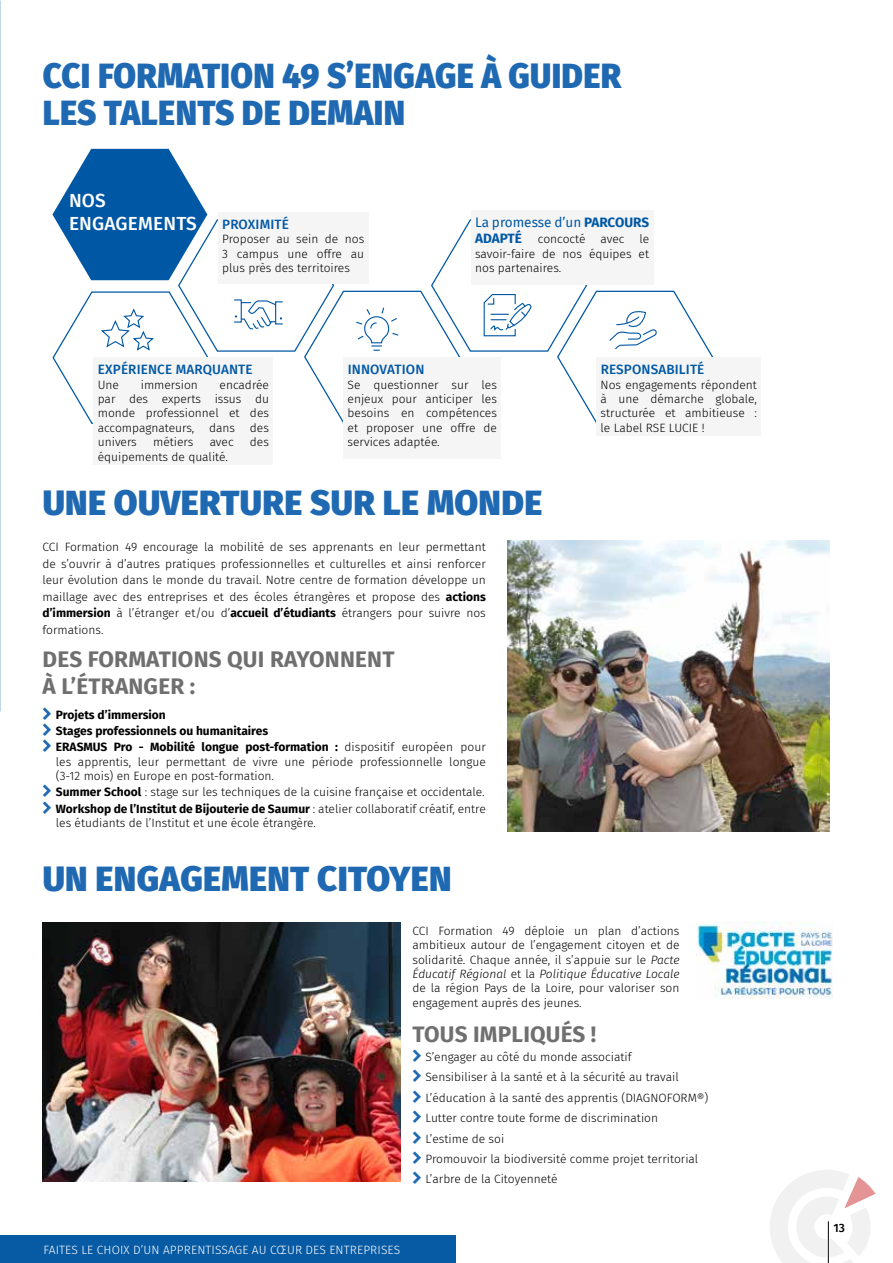
<style>
.page{position:relative;width:893px;height:1263px;background:#fff}
.page>*{position:absolute;margin:0;border:0;box-sizing:border-box;transform-origin:0 0}
.t1{font:900 34.5px/37.5px "Fira Sans";letter-spacing:.01em;color:#1f69b2;scale:.95 1}
.t2{font:900 34.5px "Fira Sans";letter-spacing:.01em;color:#1f69b2}
.t3{font:700 22.5px/27px "Fira Sans";letter-spacing:.01em;color:#706f6f}
.t4{font:500 19.05px/22.8px "Fira Sans";letter-spacing:.01em;color:#fff}
.t5{font:500 13.5px "Fira Sans";letter-spacing:.01em;color:#0058a5}
.t6{font:13.5px "Fira Sans";color:#0058a5}
.t7{font:300 12px/14.4px "Fira Sans";color:#000;text-align:justify}
.t8{font:700 12px/16.2px "Fira Sans";color:#000}
.t9{font:300 12px "Fira Sans";letter-spacing:.01em;color:#fff}
.t10{font:500 12px "Fira Sans";color:#000}
.s1{font-weight:700}
.s2{font-weight:700;font-size:13.5px;color:#0058a5}
.s3{font-weight:300}
.s4{font-style:italic}
</style>
<div class="page">
<img style="left:696px;top:921px;width:137px;height:77px">
<img style="left:507px;top:540px;width:322px;height:291px">
<img style="left:43px;top:923px;width:357px;height:258px">
<div style="left:94px;top:357px;width:179px;height:108px;background:#f6f5f5"></div>
<div style="left:343px;top:357px;width:158px;height:102px;background:#f6f5f5"></div>
<div style="left:596px;top:357px;width:165px;height:79px;background:#f6f5f5"></div>
<svg style="left:52px;top:149px;width:662px;height:275px"></svg>
<div style="left:0;top:1235px;width:455px;height:28px;background:#075aa4"></div>
<svg style="left:770px;top:1170px;width:106px;height:93px"></svg>
<h1 class="t1" style="left:43px;top:53px;width:611px">CCI FORMATION 49 S’ENGAGE À GUIDER<br>LES TALENTS DE DEMAIN</h1>
<h3 class="t4" style="left:69px;top:188px;width:129px">NOS<br>ENGAGEMENTS</h3>
<p class="t5" style="left:222px;top:213px;width:68px">PROXIMITÉ</p>
<p class="t7" style="left:222px;top:232px;width:144px">Proposer au sein de nos 3 campus une offre au plus près des territoires</p>
<p class="t6" style="left:475px;top:212px;width:175px">La promesse d’un <span class="s1">PARCOURS</span></p>
<p class="t7" style="left:475px;top:232px;width:175px"><span class="s2">ADAPTÉ</span> concocté avec le savoir-faire de nos équipes et nos partenaires.</p>
<p class="t5" style="left:98px;top:358px;width:156px">EXPÉRIENCE MARQUANTE</p>
<p class="t7" style="left:98px;top:377px;width:23px">Une</p>
<p class="t7" style="left:141px;top:377px;width:59px">immersion</p>
<p class="t7" style="left:98px;top:377px;width:173px;text-indent:122px">encadrée par des experts issus du monde professionnel et des accompagnateurs, dans des univers</p>
<p class="t7" style="left:153px;top:435px;width:42px">métiers</p>
<p class="t7" style="left:210px;top:435px;width:25px">avec</p>
<p class="t7" style="left:250px;top:435px;width:21px">des</p>
<p class="t7" style="left:98px;top:449px;width:132px">équipements de qualité.</p>
<p class="t5" style="left:348px;top:358px;width:78px">INNOVATION</p>
<p class="t7" style="left:348px;top:377px;width:151px">Se questionner sur les enjeux pour anticiper les besoins en compétences et proposer une offre de services adaptée.</p>
<h1 class="t2" style="left:43px;top:472px;width:501px">UNE OUVERTURE SUR LE MONDE</h1>
<p class="t7" style="left:43px;top:539px;width:445px;line-height:16.5px">CCI Formation 49 encourage la mobilité de ses apprenants en leur permettant de s’ouvrir à d’autres pratiques professionnelles et culturelles et ainsi renforcer leur évolution dans le monde du travail. Notre centre de formation développe un maillage avec des entreprises et des écoles étrangères et propose des <span class="s1">actions d’immersion</span> à l’étranger et/ou d’<span class="s1">accueil d’étudiants</span> étrangers pour suivre nos formations.</p>
<h2 class="t3" style="left:43px;top:644px;width:353px">DES FORMATIONS QUI RAYONNENT<br>À L’ÉTRANGER :</h2>
<p class="t8" style="left:56px;top:706px;width:431px">Projets d’immersion<br>Stages professionnels ou humanitaires<br>ERASMUS Pro - Mobilité longue post-formation : <span class="s3">dispositif européen pour</span></p>
<p class="t7" style="left:56px;top:754px;width:431px">les apprentis, leur permettant de vivre une période professionnelle longue (3-12 mois) en Europe en post-formation.</p>
<p class="t7" style="left:56px;top:784px;width:431px;line-height:16.2px"><span class="s1">Summer School</span> : stage sur les techniques de la cuisine française et occidentale.<br><span class="s1">Workshop de l’Institut de Bijouterie de Saumur</span> : atelier collaboratif créatif, entre</p>
<p class="t7" style="left:56px;top:815px;width:261px">les étudiants de l’Institut et une école étrangère.</p>
<h1 class="t2" style="left:43px;top:848px;width:410px">UN ENGAGEMENT CITOYEN</h1>
<p class="t5" style="left:601px;top:358px;width:105px">RESPONSABILITÉ</p>
<p class="t7" style="left:601px;top:377px;width:158px">Nos engagements répondent à une démarche globale, structurée et ambitieuse : le Label RSE LUCIE !</p>
<p class="t7" style="left:412px;top:923px;width:269px">CCI Formation 49 déploie un plan d’actions ambitieux autour de l’engagement citoyen et de solidarité. Chaque année, il s’appuie sur le <span class="s4">Pacte Éducatif Régional</span> et la <span class="s4">Politique Éducative Locale </span>de la région Pays de la Loire, pour valoriser son engagement auprès des jeunes.</p>
<h2 class="t3" style="left:413px;top:1019px;width:185px">TOUS IMPLIQUÉS !</h2>
<p class="t7" style="left:425px;top:1046px;width:285px;line-height:20.4px;text-align:left">S’engager au côté du monde associatif<br>Sensibiliser à la santé et à la sécurité au travail L’éducation à la santé des apprentis (DIAGNOFORM®)<br>Lutter contre toute forme de discrimination<br>L’estime de soi<br>Promouvoir la biodiversité comme projet territorial L’arbre de la Citoyenneté</p>
<p class="t9" style="left:43px;top:1241px;width:358px">FAITES LE CHOIX D’UN APPRENTISSAGE AU CŒUR DES ENTREPRISES</p>
<p class="t10" style="left:833px;top:1218px;width:13px">13</p>
</div>
